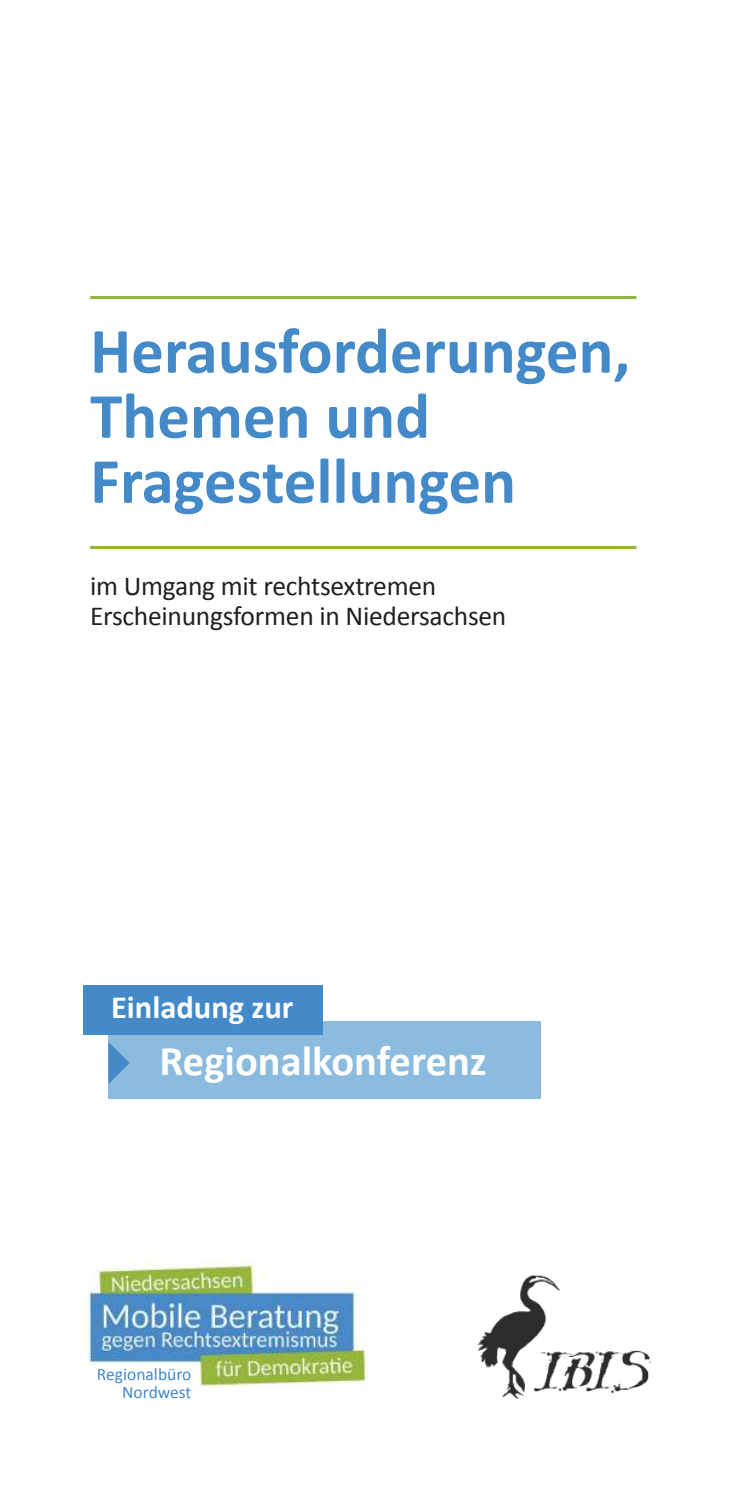
<style>
.page{position:relative;width:745px;height:1489px;background:#fff}
.page>*{position:absolute;margin:0;border:0;box-sizing:border-box;transform-origin:0 0}
.t1{font:700 65px/65px "Calibri";color:#448ac9}
.t2{font:700 42.5px "Calibri";color:#fff}
.t3{font:700 32.5px "Calibri";color:#fff}
.t4{font:27.5px/30px "Calibri";letter-spacing:-.01em;color:#221f1f}
.t5{font:17.5px/17.5px "Calibri";color:#448ac9;text-align:right}
</style>
<div class="page">
<img style="left:477px;top:1275px;width:174px;height:123px">
<img style="left:85px;top:1259px;width:281px;height:126px">
<hr style="left:90px;top:546px;width:546px;height:3px;background:#94b53b">
<hr style="left:90px;top:296px;width:546px;height:3px;background:#94b53b">
<div style="left:108px;top:1020px;width:432px;height:78px;background:#8cbbe0"></div>
<div style="left:84px;top:985px;width:238px;height:49px;background:#448ac9"></div>
<svg style="left:108px;top:1042px;width:22px;height:42px"></svg>
<h1 class="t1" style="left:90px;top:323px;width:541px">Herausforderungen,<br>Themen und<br>Fragestellungen</h1>
<p class="t4" style="left:90px;top:573px;width:417px">im Umgang mit rechtsextremen<br>Erscheinungsformen in Niedersachsen</p>
<p class="t3" style="left:111px;top:995px;width:184px">Einladung zur</p>
<h2 class="t2" style="left:159px;top:1045px;width:328px">Regionalkonferenz</h2>
<p class="t5" style="left:97px;top:1366px;width:96px">Regionalbüro<br>Nordwest</p>
</div>
